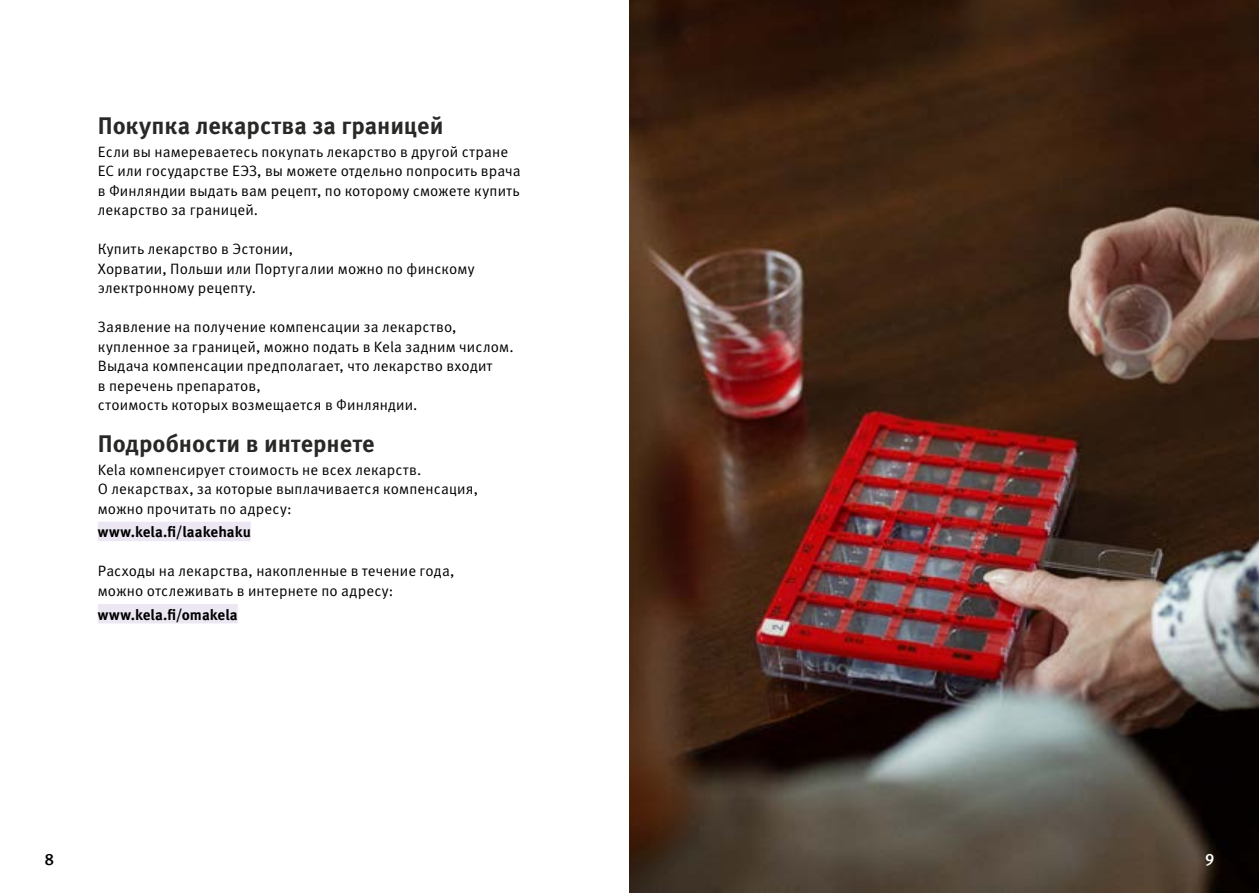
<style>
.page{position:relative;width:1259px;height:893px;background:#fff}
.page>*{position:absolute;margin:0;border:0;box-sizing:border-box;transform-origin:0 0}
.H2_otsikko{font:700 24px "Meta Pro";color:#282827}
.t1{font:500 16.5px "Meta Pro";color:#000}
.t2{font:500 16.5px "Meta Pro";color:#fff}
.Body_copy{font:15px/19.5px "Meta Pro Norm";letter-spacing:.01em;color:#000}
.Linkki_korostus{font:700 15px "Meta Pro";letter-spacing:.005em;color:#000}
</style>
<div class="page">
<div style="left:98px;top:522px;width:153px;height:19px;background:#ede7f3"></div>
<div style="left:98px;top:604px;width:140px;height:19px;background:#ede7f3"></div>
<img style="left:629px;top:0;width:630px;height:893px">
<h2 class="H2_otsikko" style="left:98px;top:107px;width:347px">Покупка лекарства за границей</h2>
<p class="Body_copy" style="left:98px;top:141px;width:424px">Если вы намереваетесь покупать лекарство в другой стране ЕС или государстве ЕЭЗ, вы можете отдельно попросить врача в Финляндии выдать вам рецепт, по которому сможете купить лекарство за границей.</p>
<p class="Body_copy" style="left:98px;top:238px;width:197px">Купить лекарство в Эстонии,</p>
<p class="Body_copy" style="left:98px;top:258px;width:378px">Хорватии, Польши или Португалии можно по финскому электронному рецепту.</p>
<p class="Body_copy" style="left:98px;top:316px;width:360px">Заявление на получение компенсации за лекарство,</p>
<p class="Body_copy" style="left:98px;top:336px;width:417px">купленное за границей, можно подать в Kela задним числом.</p>
<p class="Body_copy" style="left:98px;top:355px;width:396px">Выдача компенсации предполагает, что лекарство входит</p>
<p class="Body_copy" style="left:98px;top:375px;width:164px">в перечень препаратов,</p>
<p class="Body_copy" style="left:98px;top:394px;width:321px">стоимость которых возмещается в Финляндии.</p>
<h2 class="H2_otsikko" style="left:98px;top:425px;width:278px">Подробности в интернете</h2>
<p class="Body_copy" style="left:98px;top:459px;width:325px">Kela компенсирует стоимость не всех лекарств.</p>
<p class="Body_copy" style="left:98px;top:478px;width:382px">О лекарствах, за которые выплачивается компенсация,</p>
<p class="Body_copy" style="left:98px;top:498px;width:195px">можно прочитать по адресу:</p>
<p class="Linkki_korostus" style="left:98px;top:520px;width:155px">www.kela.fi/laakehaku</p>
<p class="Body_copy" style="left:98px;top:560px;width:358px">Расходы на лекарства, накопленные в течение года,</p>
<p class="Body_copy" style="left:98px;top:580px;width:297px">можно отслеживать в интернете по адресу:</p>
<p class="Linkki_korostus" style="left:98px;top:603px;width:141px">www.kela.fi/omakela</p>
<p class="t1" style="left:44px;top:846px;width:11px">8</p>
<p class="t2" style="left:1205px;top:846px;width:11px">9</p>
</div>
